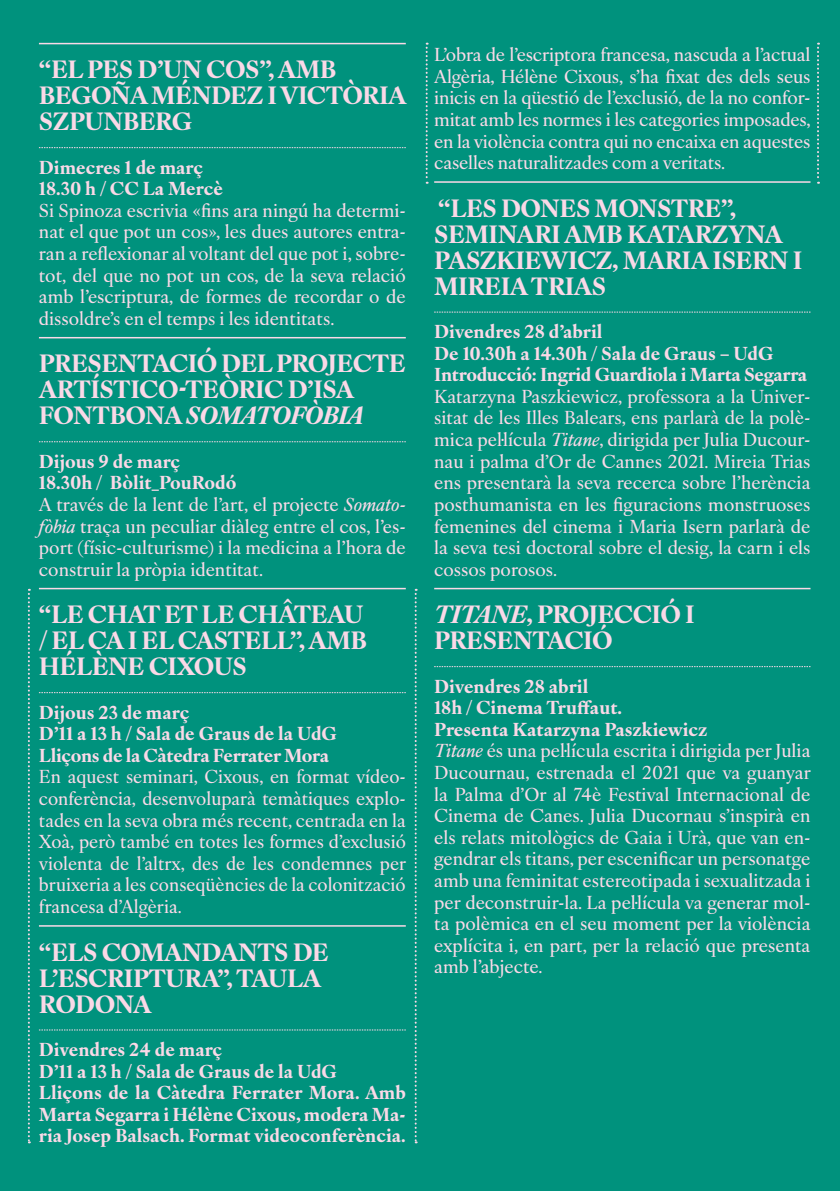
<style>
.page{position:relative;width:840px;height:1191px;background:#fff}
.page>*{position:absolute;margin:0;border:0;box-sizing:border-box;transform-origin:0 0}
.Títol_1{font:700 24px/26px "Ivy Ora Text";letter-spacing:-.02em;color:#fad9e7}
.Cos_de_Text{font:500 18px/21.6px "Ivy Ora Text";color:#fad9e7;text-align:justify}
.Cos_de_Text-2{font:700 18px/21.6px "Ivy Ora Text";color:#fad9e7;text-align:justify}
.Cos_de_Text-3{font:700 18px "Ivy Ora Text";letter-spacing:-.02em;color:#fad9e7}
.s1{font-style:italic}
</style>
<div class="page">
<div style="left:0;top:0;width:839px;height:1191px;background:#00927d"></div>
<hr style="left:434px;top:181px;width:376px;height:2px;background:#fad9e7">
<svg style="left:434px;top:312px;width:376px;height:1px"></svg>
<hr style="left:434px;top:588px;width:376px;height:1px;background:#fad9e7">
<svg style="left:434px;top:666px;width:376px;height:1px"></svg>
<hr style="left:39px;top:43px;width:366px;height:1px;background:#fad9e7">
<svg style="left:39px;top:147px;width:366px;height:1px"></svg>
<hr style="left:39px;top:337px;width:366px;height:1px;background:#fad9e7">
<svg style="left:39px;top:441px;width:366px;height:1px"></svg>
<hr style="left:39px;top:588px;width:366px;height:1px;background:#fad9e7">
<svg style="left:39px;top:692px;width:366px;height:1px"></svg>
<hr style="left:39px;top:925px;width:366px;height:1px;background:#fad9e7">
<svg style="left:39px;top:1029px;width:366px;height:1px"></svg>
<svg style="left:28px;top:589px;width:2px;height:554px"></svg>
<svg style="left:414px;top:589px;width:2px;height:554px"></svg>
<svg style="left:425px;top:43px;width:2px;height:141px"></svg>
<svg style="left:817px;top:43px;width:1px;height:141px"></svg>
<p class="Títol_1" style="left:39px;top:54px;width:369px">“EL PES D’UN COS”, AMB<br>BEGOÑA MÉNDEZ I VICTÒRIA<br>SZPUNBERG</p>
<p class="Cos_de_Text-2" style="left:39px;top:154px;width:165px">Dimecres 1 de març</p>
<p class="Cos_de_Text-2" style="left:39px;top:176px;width:185px">18.30 h / CC La Mercè</p>
<p class="Cos_de_Text" style="left:39px;top:198px;width:368px">Si Spinoza escrivia «fins ara ningú ha determi&shy;nat el que pot un cos», les dues autores entra&shy;ran a reflexionar al voltant del que pot i, sobre&shy;tot, del que no pot un cos, de la seva relació amb l’escriptura, de formes de recordar o de dissoldre’s en el temps i les identitats.</p>
<p class="Títol_1" style="left:39px;top:348px;width:368px">PRESENTACIÓ DEL PROJECTE<br>ARTÍSTICO-TEÒRIC D’ISA<br>FONTBONA <span class="s1">SOMATOFÒBIA</span></p>
<p class="Cos_de_Text-2" style="left:39px;top:448px;width:143px">Dijous 9 de març</p>
<p class="Cos_de_Text-2" style="left:39px;top:470px;width:199px">18.30h / Bòlit_PouRodó</p>
<p class="Cos_de_Text" style="left:39px;top:492px;width:368px">A través de la lent de l’art, el projecte <span class="s1">Somato&shy;fòbia</span> traça un peculiar diàleg entre el cos, l’es&shy;port (físic-culturisme) i la medicina a l’hora de construir la pròpia identitat.</p>
<p class="Títol_1" style="left:39px;top:599px;width:329px">“LE CHAT ET LE CHÂTEAU / EL CA I EL CASTELL”, AMB<br>HÉLÈNE CIXOUS</p>
<p class="Cos_de_Text-2" style="left:39px;top:699px;width:152px">Dijous 23 de març</p>
<p class="Cos_de_Text-2" style="left:39px;top:721px;width:299px">D’11 a 13 h / Sala de Graus de la UdG</p>
<p class="Cos_de_Text-3" style="left:39px;top:740px;width:291px">Lliçons de la Càtedra Ferrater Mora</p>
<p class="Cos_de_Text" style="left:39px;top:764px;width:368px">En aquest seminari, Cixous, en format vídeo&shy;conferència, desenvoluparà temàtiques explo&shy;tades en la seva obra més recent, centrada en la Xoà, però també en totes les formes d’exclusió violenta de l’altrx, des de les condemnes per bruixeria a les conseqüències de la colonització francesa d’Algèria.</p>
<p class="Títol_1" style="left:39px;top:936px;width:291px">“ELS COMANDANTS DE<br>L’ESCRIPTURA”, TAULA<br>RODONA</p>
<p class="Cos_de_Text-2" style="left:39px;top:1036px;width:185px">Divendres 24 de març</p>
<p class="Cos_de_Text-2" style="left:39px;top:1058px;width:299px">D’11 a 13 h / Sala de Graus de la UdG</p>
<p class="Cos_de_Text-2" style="left:39px;top:1080px;width:368px">Lliçons de la Càtedra Ferrater Mora. Amb Marta Segarra i Hélène Cixous, modera Ma&shy;ria Josep Balsach. Format videoconferència.</p>
<p class="Cos_de_Text" style="left:434px;top:42px;width:378px">L’obra de l’escriptora francesa, nascuda a l’actual Algèria, Hélène Cixous, s’ha fixat des dels seus inicis en la qüestió de l’exclusió, de la no confor&shy;mitat amb les normes i les categories imposades, en la violència contra qui no encaixa en aquestes caselles naturalitzades com a veritats.</p>
<p class="Títol_1" style="left:434px;top:193px;width:369px">“LES DONES MONSTRE”,<br>SEMINARI AMB KATARZYNA<br>PASZKIEWICZ, MARIA ISERN I<br>MIREIA TRIAS</p>
<p class="Cos_de_Text-2" style="left:434px;top:319px;width:170px">Divendres 28 d’abril</p>
<p class="Cos_de_Text-2" style="left:434px;top:340px;width:340px">De 10.30h a 14.30h / Sala de Graus – UdG</p>
<p class="Cos_de_Text-3" style="left:434px;top:360px;width:374px">Introducció: Ingrid Guardiola i Marta Segarra</p>
<p class="Cos_de_Text" style="left:434px;top:384px;width:377px">Katarzyna Paszkiewicz, professora a la Univer&shy;sitat de les Illes Balears, ens parlarà de la polè&shy;mica pel·lícula <span class="s1">Titane</span>, dirigida per Julia Ducour&shy;nau i palma d’Or de Cannes 2021. Mireia Trias ens presentarà la seva recerca sobre l’herència posthumanista en les figuracions monstruoses femenines del cinema i Maria Isern parlarà de la seva tesi doctoral sobre el desig, la carn i els cossos porosos.</p>
<p class="Títol_1" style="left:434px;top:599px;width:262px"><span class="s1">TITANE</span>, PROJECCIÓ I<br>PRESENTACIÓ</p>
<p class="Cos_de_Text-2" style="left:434px;top:673px;width:155px">Divendres 28 abril</p>
<p class="Cos_de_Text-2" style="left:434px;top:695px;width:189px">18h / Cinema Truffaut.</p>
<p class="Cos_de_Text-2" style="left:434px;top:716px;width:275px">Presenta Katarzyna Paszkiewicz</p>
<p class="Cos_de_Text" style="left:434px;top:738px;width:378px"><span class="s1">Titane</span> és una pel·lícula escrita i dirigida per Julia Ducournau, estrenada el 2021 que va guanyar la Palma d’Or al 74è Festival Internacional de Cinema de Canes. Julia Ducornau s’inspirà en els relats mitològics de Gaia i Urà, que van en&shy;gendrar els titans, per escenificar un personatge amb una feminitat estereotipada i sexualitzada i per deconstruir-la. La pel·lícula va generar mol&shy;ta polèmica en el seu moment per la violència explícita i, en part, per la relació que presenta amb l’abjecte.</p>
</div>
